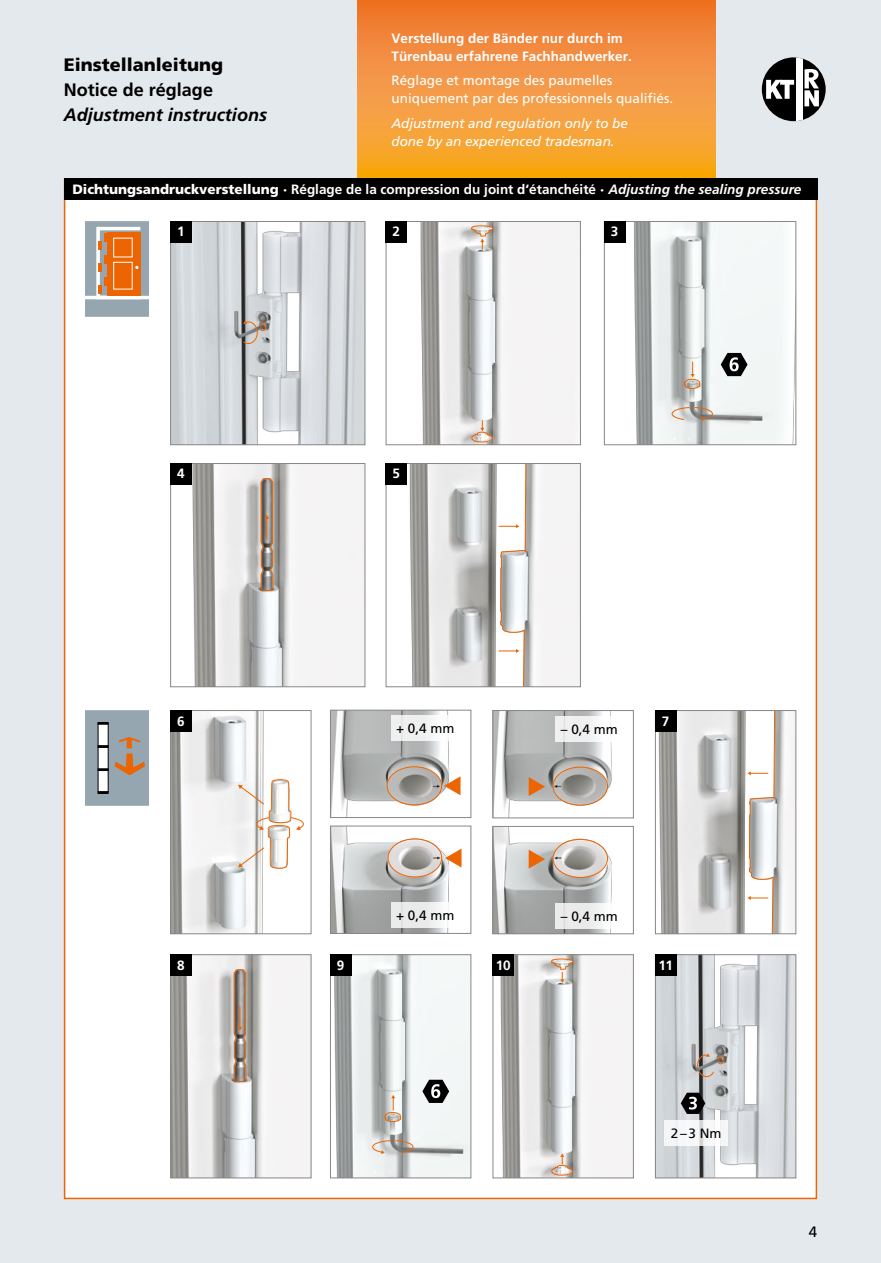
<style>
.page{position:relative;width:881px;height:1263px;background:#fff}
.page>*{position:absolute;margin:0;border:0;box-sizing:border-box;transform-origin:0 0}
.t1{font:italic 700 18px "Frutiger LT Pro";color:#000}
.t2{font:900 18px "Frutiger LT Pro";color:#000}
.t3{font:700 18px "Frutiger LT Pro";color:#000}
.t4{font:15px "Frutiger LT Pro";color:#000}
.t5{font:700 13.5px/18px "Frutiger LT Pro";color:#fff}
.t6{font:13.5px/18px "Frutiger LT Pro";color:#fff}
.t7{font:italic 13.5px/18px "Frutiger LT Pro";letter-spacing:-.005em;color:#fff}
.t8{font:13.5px "Frutiger LT Pro";color:#000}
.s1{font-weight:900}
.s2{font-style:italic}
</style>
<div class="page">
<div style="left:0;top:0;width:880px;height:1263px;background:#e3e9ec"></div>
<svg style="left:357px;top:0;width:357px;height:179px;background:#f29436"></svg>
<div style="left:64px;top:179px;width:752px;height:1020px;background:#fff;border:2px solid #ec6502"></div>
<div style="left:761px;top:57px;width:64px;height:64px;background:#000;border-radius:50%"></div>
<div style="left:796px;top:57px;width:6px;height:64px;background:#fff"></div>
<svg style="left:766px;top:80px;width:27px;height:19px"></svg>
<svg style="left:804px;top:69px;width:14px;height:37px"></svg>
<div style="left:64px;top:179px;width:752px;height:21px;background:#000"></div>
<svg style="left:85px;top:710px;width:64px;height:96px;background:#9da3a6"></svg>
<svg style="left:85px;top:221px;width:64px;height:96px;background:#c1997b"></svg>
<img style="left:172px;top:956px;width:137px;height:220px">
<svg style="left:233px;top:968px;width:14px;height:114px;background:#a18977"></svg>
<div style="left:170px;top:954px;width:141px;height:224px;border:1px solid #878786"></div>
<div style="left:170px;top:954px;width:21px;height:21px;background:#000"></div>
<img style="left:494px;top:828px;width:118px;height:104px">
<svg style="left:528px;top:850px;width:17px;height:19px"></svg>
<div style="left:552px;top:839px;width:55px;height:39px;border:1px solid #ec6502;border-radius:50%"></div>
<div style="left:492px;top:826px;width:141px;height:108px;border:1px solid #878786"></div>
<img style="left:494px;top:712px;width:118px;height:104px">
<svg style="left:528px;top:777px;width:17px;height:19px"></svg>
<div style="left:552px;top:767px;width:55px;height:38px;border:1px solid #ec6502;border-radius:50%"></div>
<div style="left:492px;top:710px;width:141px;height:108px;border:1px solid #878786"></div>
<div style="left:555px;top:903px;width:68px;height:26px;background:linear-gradient(to right,#e2e3e3,#fefeff)"></div>
<div style="left:555px;top:716px;width:68px;height:25px;background:linear-gradient(to right,#e9eaea,#fff)"></div>
<img style="left:172px;top:712px;width:92px;height:220px">
<svg style="left:238px;top:779px;width:66px;height:90px"></svg>
<div style="left:170px;top:710px;width:141px;height:224px;border:1px solid #878786"></div>
<div style="left:170px;top:710px;width:21px;height:21px;background:#000"></div>
<img style="left:332px;top:828px;width:130px;height:104px">
<svg style="left:445px;top:848px;width:16px;height:19px"></svg>
<div style="left:387px;top:838px;width:55px;height:39px;border:1px solid #ec6502;border-radius:50%"></div>
<div style="left:330px;top:826px;width:141px;height:108px;border:1px solid #878786"></div>
<img style="left:332px;top:712px;width:129px;height:104px">
<svg style="left:444px;top:776px;width:16px;height:19px"></svg>
<div style="left:386px;top:766px;width:56px;height:39px;border:1px solid #ec6502;border-radius:50%"></div>
<div style="left:330px;top:710px;width:141px;height:108px;border:1px solid #878786"></div>
<div style="left:391px;top:902px;width:68px;height:26px;background:linear-gradient(to right,#e2e3e2,#fdfdfd)"></div>
<div style="left:391px;top:715px;width:68px;height:26px;background:linear-gradient(to right,#e9eaea,#fff)"></div>
<img style="left:656px;top:956px;width:137px;height:220px">
<svg style="left:696px;top:1053px;width:28px;height:31px"></svg>
<div style="left:654px;top:954px;width:141px;height:224px;border:1px solid #878786"></div>
<div style="left:654px;top:954px;width:22px;height:21px;background:#000"></div>
<svg style="left:664px;top:1120px;width:64px;height:25px;fill:#f6f7f8"></svg>
<svg style="left:680px;top:1093px;width:25px;height:21px"></svg>
<img style="left:172px;top:223px;width:191px;height:220px">
<svg style="left:242px;top:321px;width:25px;height:23px"></svg>
<div style="left:170px;top:221px;width:195px;height:224px;border:1px solid #878786"></div>
<img style="left:387px;top:223px;width:191px;height:220px">
<svg style="left:470px;top:225px;width:24px;height:25px"></svg>
<svg style="left:471px;top:420px;width:22px;height:23px"></svg>
<div style="left:385px;top:221px;width:195px;height:224px;border:1px solid #878786"></div>
<img style="left:172px;top:465px;width:191px;height:220px">
<svg style="left:260px;top:477px;width:14px;height:114px;background:#a18977"></svg>
<div style="left:170px;top:463px;width:195px;height:224px;border:1px solid #878786"></div>
<div style="left:170px;top:463px;width:21px;height:21px;background:#000"></div>
<img style="left:387px;top:465px;width:191px;height:220px">
<svg style="left:498px;top:465px;width:28px;height:220px"></svg>
<div style="left:385px;top:463px;width:195px;height:224px;border:1px solid #878786"></div>
<img style="left:656px;top:712px;width:137px;height:220px">
<svg style="left:747px;top:712px;width:28px;height:220px"></svg>
<div style="left:654px;top:710px;width:141px;height:224px;border:1px solid #878786"></div>
<div style="left:170px;top:221px;width:21px;height:21px;background:#000"></div>
<img style="left:605px;top:223px;width:188px;height:220px">
<svg style="left:671px;top:407px;width:41px;height:14px"></svg>
<svg style="left:683px;top:362px;width:17px;height:27px"></svg>
<div style="left:603px;top:221px;width:192px;height:224px;border:1px solid #878786"></div>
<svg style="left:720px;top:353px;width:27px;height:23px"></svg>
<div style="left:603px;top:221px;width:22px;height:21px;background:#000"></div>
<div style="left:385px;top:221px;width:22px;height:21px;background:#000"></div>
<div style="left:385px;top:463px;width:22px;height:21px;background:#000"></div>
<div style="left:654px;top:710px;width:22px;height:21px;background:#000"></div>
<img style="left:494px;top:956px;width:137px;height:220px">
<svg style="left:550px;top:958px;width:24px;height:25px"></svg>
<svg style="left:551px;top:1153px;width:22px;height:23px"></svg>
<div style="left:492px;top:954px;width:141px;height:224px;border:1px solid #878786"></div>
<div style="left:492px;top:954px;width:21px;height:21px;background:#000"></div>
<img style="left:332px;top:956px;width:137px;height:220px">
<svg style="left:372px;top:1140px;width:41px;height:14px"></svg>
<svg style="left:383px;top:1095px;width:18px;height:27px"></svg>
<div style="left:330px;top:954px;width:141px;height:224px;border:1px solid #878786"></div>
<svg style="left:422px;top:1080px;width:27px;height:23px"></svg>
<div style="left:330px;top:954px;width:21px;height:21px;background:#000"></div>
<h1 class="t2" style="left:64px;top:54px;width:161px">Einstellanleitung</h1>
<h1 class="t3" style="left:64px;top:79px;width:151px">Notice de réglage</h1>
<h1 class="t1" style="left:64px;top:104px;width:204px">Adjustment instructions</h1>
<p class="t5" style="left:391px;top:29px;width:242px">Verstellung der Bänder nur durch im<br>Türenbau erfahrene Fachhandwerker.</p>
<p class="t6" style="left:391px;top:72px;width:283px">Réglage et montage des paumelles uniquement par des professionnels qualifiés.</p>
<p class="t7" style="left:391px;top:114px;width:238px">Adjustment and regulation only to be done by an experienced tradesman.</p>
<p class="t5" style="left:72px;top:181px;width:730px"><span class="s1">Dichtungsandruckverstellung ·</span> Réglage de la compression du joint d‘étanchéité <span class="s1">·</span> <span class="s2">Adjusting the sealing pressure</span></p>
<p class="t5" style="left:177px;top:223px;width:9px">1</p>
<p class="t5" style="left:392px;top:223px;width:9px">2</p>
<p class="t5" style="left:610px;top:223px;width:9px">3</p>
<p class="t5" style="left:177px;top:465px;width:9px">4</p>
<p class="t5" style="left:392px;top:465px;width:9px">5</p>
<p class="t5" style="left:177px;top:712px;width:9px">6</p>
<p class="t8" style="left:396px;top:720px;width:60px">+ 0,4 mm</p>
<p class="t8" style="left:560px;top:721px;width:59px">– 0,4 mm</p>
<p class="t5" style="left:661px;top:712px;width:9px">7</p>
<p class="t8" style="left:396px;top:908px;width:60px">+ 0,4 mm</p>
<p class="t8" style="left:560px;top:908px;width:59px">– 0,4 mm</p>
<p class="t5" style="left:177px;top:956px;width:9px">8</p>
<p class="t5" style="left:337px;top:956px;width:9px">9</p>
<p class="t5" style="left:495px;top:956px;width:16px">10</p>
<p class="t5" style="left:658px;top:956px;width:16px">11</p>
<p class="t8" style="left:670px;top:1125px;width:52px">2–3 Nm</p>
<p class="t4" style="left:808px;top:1223px;width:10px">4</p>
</div>
